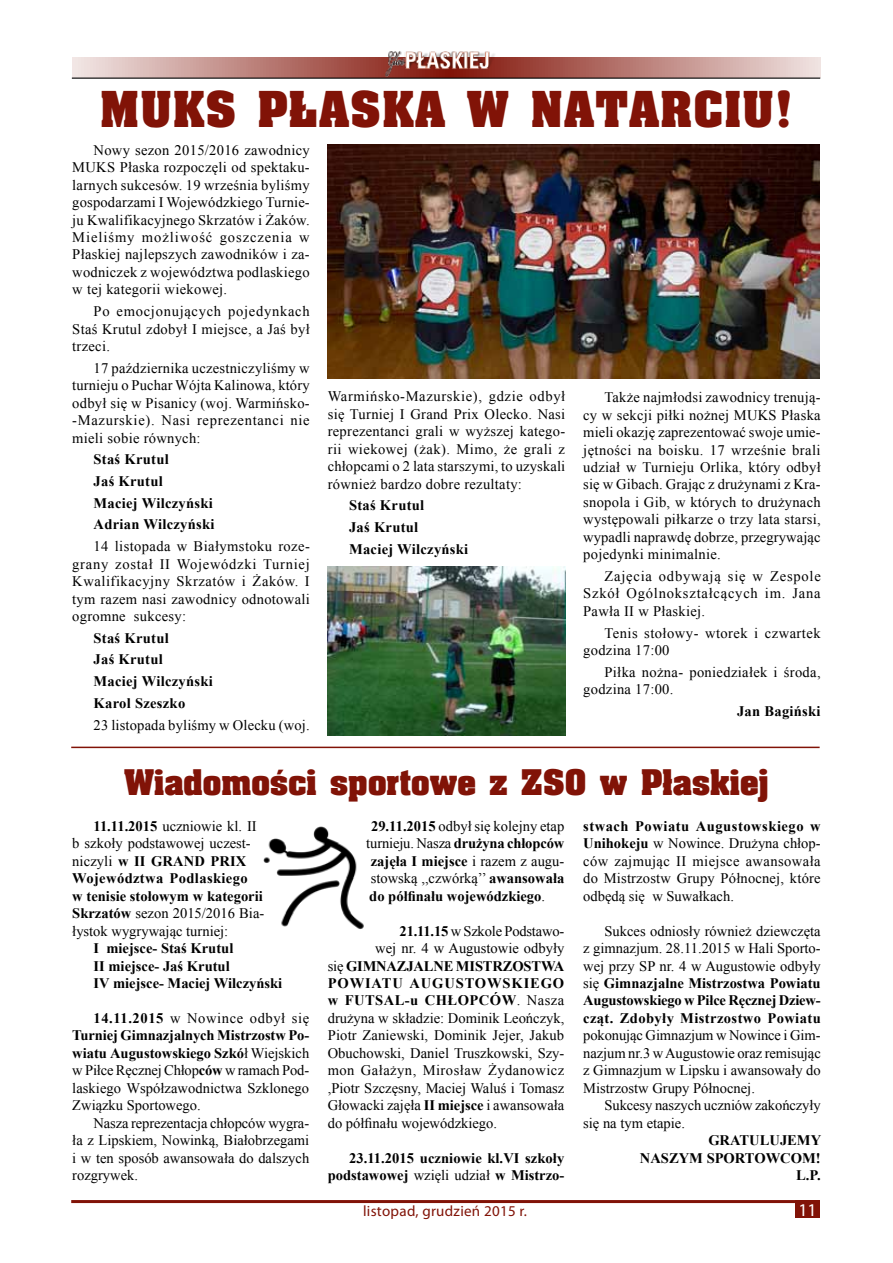
<style>
.page{position:relative;width:893px;height:1263px;background:#fff}
.page>*{position:absolute;margin:0;border:0;box-sizing:border-box;transform-origin:0 0}
.t1{font:700 42px "Aardvark";letter-spacing:.03em;color:#811307}
.t2{font:700 30px "Aardvark";color:#811307}
.t3{font:18px "Myriad Pro";color:#fff}
.t4{font:15px "Myriad Pro";letter-spacing:.02em;color:#811307}
.t5{font:14.55px/17.4px "Times New Roman";letter-spacing:.005em;color:#000;text-align:justify}
.t6{font:700 14.55px/21.8px "Times New Roman";letter-spacing:.005em;color:#000}
.t7{font:14.55px/17.4px "Times New Roman";letter-spacing:.025em;color:#000}
.t8{font:14.55px/17.4px "Times New Roman";letter-spacing:.035em;color:#000}
.t9{font:14.55px "Times New Roman";letter-spacing:.03em;color:#000}
.t10{font:14.55px "Times New Roman";letter-spacing:-.015em;color:#000}
.t11{font:700 14.55px "Times New Roman";letter-spacing:.035em;color:#000}
.t12{font:700 14.55px "Times New Roman";letter-spacing:.06em;color:#000}
.s1{font-weight:700}
.s2{font-weight:400}
</style>
<div class="page">
<svg style="left:72px;top:58px;width:748px;height:20px;background:#bd8984"></svg>
<hr style="left:71px;top:1200px;width:749px;height:3px;background:#811307">
<img style="left:383px;top:51px;width:126px;height:26px">
<div style="left:796px;top:1200px;width:24px;height:18px;background:#811307"></div>
<hr style="left:72px;top:78px;width:748px;height:1px;background:#000">
<img style="left:263px;top:826px;width:101px;height:103px">
<hr style="left:71px;top:747px;width:749px;height:1px;background:#811307">
<img style="left:328px;top:145px;width:492px;height:233px">
<img style="left:328px;top:567px;width:237px;height:168px">
<h1 class="t1" style="left:100px;top:81px;width:695px">MUKS PŁASKA W NATARCIU!</h1>
<p class="t5" style="left:72px;top:141px;width:239px;text-indent:21px">Nowy sezon 2015/2016 zawodnicy MUKS Płaska rozpoczęli od spektaku&shy;larnych sukcesów. 19 września byliśmy gospodarzami I Wojewódzkiego Turnie&shy;ju Kwalifikacyjnego Skrzatów i Żaków.<br>Mieliśmy możliwość goszczenia w Płaskiej najlepszych zawodników i za&shy;wodniczek z województwa podlaskiego w tej kategorii wiekowej.</p>
<p class="t5" style="left:72px;top:302px;width:239px;text-indent:21px">Po emocjonujących pojedynkach Staś Krutul zdobył I miejsce, a Jaś był trzeci.</p>
<p class="t5" style="left:72px;top:359px;width:239px;text-indent:21px">17 października uczestniczyliśmy w turnieju o Puchar Wójta Kalinowa, który odbył się w Pisanicy (woj. Warmińsko--Mazurskie). Nasi reprezentanci nie mieli sobie równych:</p>
<p class="t6" style="left:94px;top:448px;width:122px">Staś Krutul<br>Jaś Krutul<br>Maciej Wilczyński<br>Adrian Wilczyński</p>
<p class="t5" style="left:72px;top:537px;width:239px;text-indent:21px">14 listopada w Białymstoku roze&shy;grany został II Wojewódzki Turniej Kwalifikacyjny Skrzatów i Żaków. I tym razem nasi zawodnicy odnotowali ogromne sukcesy:</p>
<p class="t6" style="left:94px;top:626px;width:121px">Staś Krutul<br>Jaś Krutul<br>Maciej Wilczyński<br>Karol Szeszko</p>
<p class="t5" style="left:94px;top:716px;width:218px">23 listopada byliśmy w Olecku (woj.</p>
<p class="t5" style="left:328px;top:387px;width:239px">Warmińsko-Mazurskie), gdzie odbył się Turniej I Grand Prix Olecko. Nasi reprezentanci grali w wyższej katego&shy;rii wiekowej (żak). Mimo, że grali z chłopcami o 2 lata starszymi, to uzyskali również bardzo dobre rezultaty:</p>
<p class="t6" style="left:349px;top:494px;width:121px">Staś Krutul<br>Jaś Krutul<br>Maciej Wilczyński</p>
<p class="t5" style="left:583px;top:388px;width:239px;text-indent:21px">Także najmłodsi zawodnicy trenują&shy;cy w sekcji piłki nożnej MUKS Płaska mieli okazję zaprezentować swoje umie&shy;jętności na boisku. 17 wrześnie brali udział w Turnieju Orlika, który odbył się w Gibach. Grając z drużynami z Kra&shy;snopola i Gib, w których to drużynach występowali piłkarze o trzy lata starsi, wypadli naprawdę dobrze, przegrywając pojedynki minimalnie.</p>
<p class="t5" style="left:583px;top:567px;width:239px;text-indent:21px">Zajęcia odbywają się w Zespole Szkół Ogólnokształcących im. Jana Pawła II w Płaskiej.</p>
<p class="t8" style="left:583px;top:624px;width:239px;text-indent:21px">Tenis stołowy- wtorek i czwartek godzina 17:00</p>
<p class="t7" style="left:583px;top:663px;width:239px;text-indent:21px">Piłka nożna- poniedziałek i środa, godzina 17:00.</p>
<p class="t6" style="left:737px;top:700px;width:85px">Jan Bagiński</p>
<h2 class="t2" style="left:124px;top:761px;width:646px">Wiadomości sportowe z ZSO w Płaskiej</h2>
<p class="t5" style="left:72px;top:817px;width:194px;text-align:left;text-indent:21px"><span class="s1">11.11.2015</span> uczniowie kl. II b szkoły podstawowej uczest&shy;niczyli <span class="s1">w II GRAND PRIX<br>Województwa Podlaskiego<br>w tenisie stołowym w kategorii<br>Skrzatów</span> sezon 2015/2016 Bia&shy;łystok wygrywając turniej:</p>
<p class="t6" style="left:94px;top:939px;width:190px;line-height:17.4px">I miejsce- Staś Krutul<br>II miejsce- Jaś Krutul<br>IV miejsce- Maciej Wilczyński</p>
<p class="t5" style="left:72px;top:1009px;width:239px;text-indent:21px"><span class="s1">14.11.2015</span> w Nowince odbył się <span class="s1">Turniej Gimnazjalnych Mistrzostw Po&shy;wiatu Augustowskiego Szkó</span>ł Wiejskich w Piłce Ręcznej Chłop<span class="s1">ców</span> w ramach Pod&shy;laskiego Współzawodnictwa Szklonego Związku Sportowego.</p>
<p class="t5" style="left:72px;top:1114px;width:239px;text-indent:21px">Nasza reprezentacja chłopców wygra&shy;ła z Lipskiem, Nowinką, Białobrzegami i w ten sposób awansowała do dalszych rozgrywek.</p>
<p class="t5" style="left:371px;top:817px;width:195px"><span class="s1">29.11.2015</span> odbył się kolejny etap</p>
<p class="t6" style="left:366px;top:832px;width:200px"><span class="s2">turnieju. Nasza</span> drużyna chłopców</p>
<p class="t6" style="left:371px;top:850px;width:195px">zajęła I miejsce <span class="s2">i razem z augu-</span></p>
<p class="t5" style="left:371px;top:869px;width:195px">stowską ,,czwórką’’ <span class="s1">awansowała</span></p>
<p class="t6" style="left:369px;top:884px;width:177px">do półfinału wojewódzkiego<span class="s2">.</span></p>
<p class="t10" style="left:400px;top:921px;width:166px"><span class="s1">21.11.15</span> w Szkole Podstawo-</p>
<p class="t5" style="left:375px;top:939px;width:191px">wej nr. 4 w Augustowie odbyły</p>
<p class="t6" style="left:328px;top:954px;width:238px"><span class="s2">się</span> GIMNAZJALNE MISTRZOSTWA</p>
<p class="t12" style="left:328px;top:973px;width:238px">POWIATU AUGUSTOWSKIEGO</p>
<p class="t11" style="left:328px;top:990px;width:238px">w FUTSAL-u CHŁOPCÓW<span class="s2">. Nasza</span></p>
<p class="t5" style="left:328px;top:1009px;width:238px">drużyna w składzie: Dominik Leończyk,</p>
<p class="t5" style="left:328px;top:1026px;width:238px">Piotr Zaniewski, Dominik Jejer, Jakub</p>
<p class="t5" style="left:328px;top:1044px;width:238px">Obuchowski, Daniel Truszkowski, Szy-</p>
<p class="t9" style="left:328px;top:1061px;width:238px">mon Gałażyn, Mirosław Żydanowicz</p>
<p class="t5" style="left:328px;top:1079px;width:238px">,Piotr Szczęsny, Maciej Waluś i Tomasz</p>
<p class="t5" style="left:328px;top:1096px;width:238px">Głowacki zajęła <span class="s1">II miejsce</span> i awansowała</p>
<p class="t5" style="left:328px;top:1114px;width:171px">do półfinału wojewódzkiego.</p>
<p class="t6" style="left:328px;top:1149px;width:238px;line-height:17.4px;text-align:right">23.11.2015 uczniowie kl.VI szkoły podstawowej <span class="s2">wzięli udział</span> w Mistrzo-</p>
<p class="t5" style="left:583px;top:817px;width:239px"><span class="s1">stwach Powiatu Augustowskiego w Unihokeju</span> w Nowince. Drużyna chłop&shy;ców zajmując II miejsce awansowała do Mistrzostw Grupy Północnej, które odbędą się w Suwałkach.</p>
<p class="t5" style="left:583px;top:922px;width:239px;text-indent:21px">Sukces odniosły również dziewczęta z gimnazjum. 28.11.2015 w Hali Sporto&shy;wej przy SP nr. 4 w Augustowie odbyły się <span class="s1">Gimnazjalne Mistrzostwa Powiatu Augustowskiego w Piłce Ręcznej Dziew&shy;cząt. Zdobyły Mistrzostwo Powiatu</span></p>
<p class="t5" style="left:583px;top:1026px;width:239px">pokonując Gimnazjum w Nowince i Gim&shy;nazjum nr.3 w Augustowie oraz remisując z Gimnazjum w Lipsku i awansowały do Mistrzostw Grupy Północnej.</p>
<p class="t5" style="left:583px;top:1096px;width:239px;text-indent:21px">Sukcesy naszych uczniów zakończyły się na tym etapie.</p>
<p class="t6" style="left:640px;top:1131px;width:183px;line-height:17.4px;text-align:right">GRATULUJEMY<br>NASZYM SPORTOWCOM!<br>L.P.</p>
<p class="t4" style="left:363px;top:1201px;width:166px">listopad, grudzień 2015 r.</p>
<p class="t3" style="left:798px;top:1198px;width:20px">11</p>
</div>
